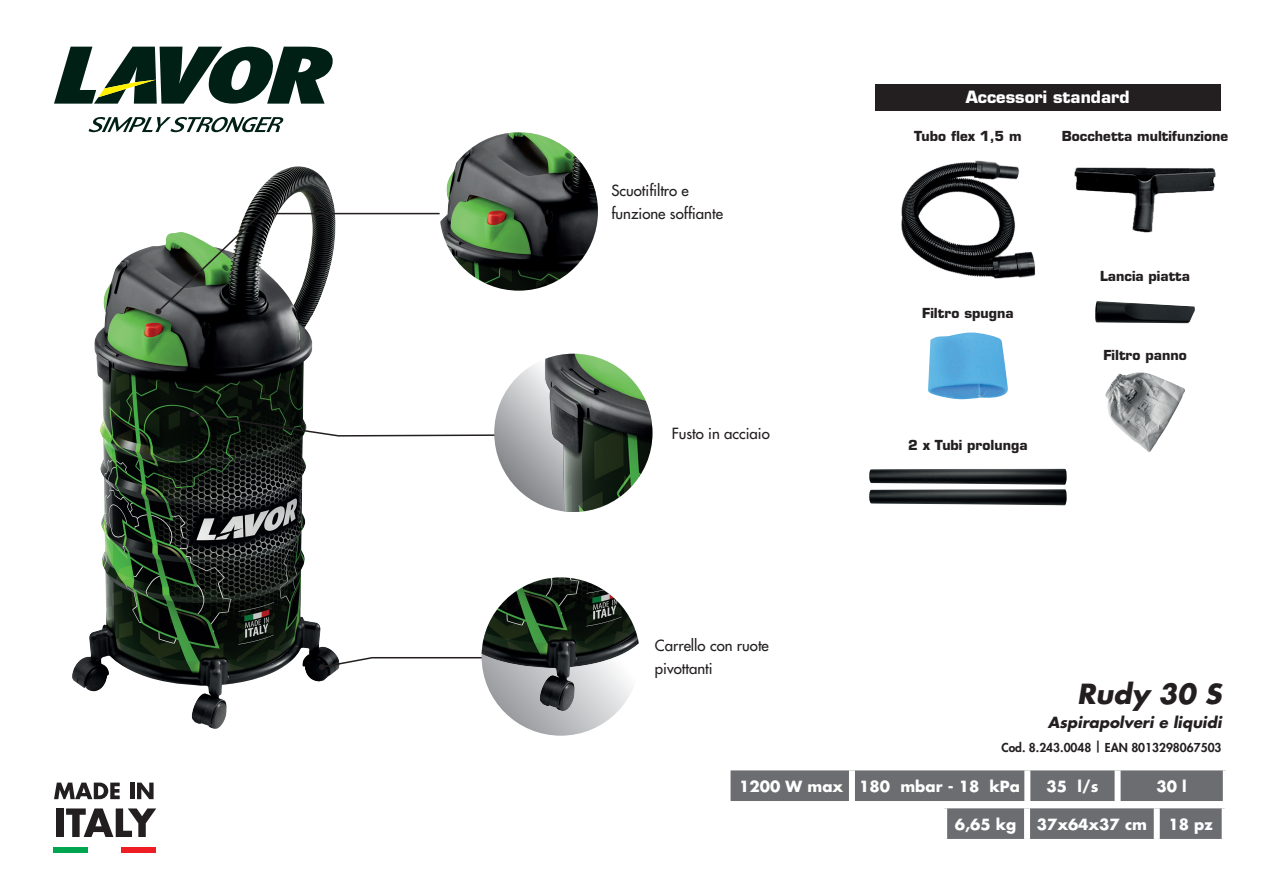
<style>
.page{position:relative;width:1263px;height:893px;background:#fff}
.page>*{position:absolute;margin:0;border:0;box-sizing:border-box;transform-origin:0 0}
.t1{font:italic 700 27px "Futura Std";color:#231f20}
.t2{font:700 16.5px "Eurostile LT Std";color:#fff}
.t3{font:500 15px/22.5px "Futura Std";color:#231f20}
.t4{font:700 15px "Futura Std";color:#fff}
.t5{font:italic 700 15px "Futura Std";color:#231f20}
.t6{font:700 13.5px "Eurostile LT Std";color:#231f20}
.t7{font:800 12px "Futura Std";color:#231f20}
</style>
<div class="page">
<div style="left:730px;top:770px;width:493px;height:31px;background:#6c6d70"></div>
<div style="left:849px;top:770px;width:6px;height:31px;background:#fff"></div>
<div style="left:1024px;top:770px;width:6px;height:31px;background:#fff"></div>
<div style="left:1114px;top:770px;width:6px;height:31px;background:#fff"></div>
<div style="left:56px;top:808px;width:7px;height:29px;background:#231f20"></div>
<svg style="left:66px;top:808px;width:90px;height:29px"></svg>
<svg style="left:54px;top:783px;width:66px;height:16px"></svg>
<hr style="left:130px;top:783px;width:4px;height:16px;background:#231f20">
<svg style="left:137px;top:783px;width:17px;height:16px"></svg>
<div style="left:122px;top:847px;width:34px;height:6px;background:#ee1d23"></div>
<div style="left:54px;top:847px;width:34px;height:6px;background:#00a54f"></div>
<div style="left:875px;top:84px;width:345px;height:27px;background:#231f20"></div>
<img style="left:869px;top:469px;width:198px;height:16px">
<img style="left:869px;top:489px;width:198px;height:16px">
<img style="left:1074px;top:167px;width:142px;height:66px">
<img style="left:928px;top:333px;width:80px;height:66px">
<img style="left:1105px;top:372px;width:80px;height:80px">
<svg style="left:89px;top:117px;width:195px;height:15px"></svg>
<svg style="left:54px;top:47px;width:279px;height:57px"></svg>
<img style="left:901px;top:160px;width:135px;height:119px">
<img style="left:1095px;top:301px;width:100px;height:22px">
<img style="left:72px;top:166px;width:226px;height:522px">
<svg style="left:155px;top:212px;width:285px;height:102px"></svg>
<svg style="left:319px;top:656px;width:163px;height:14px"></svg>
<svg style="left:190px;top:411px;width:307px;height:26px"></svg>
<img style="left:440px;top:132px;width:158px;height:159px">
<svg style="left:482px;top:577px;width:158px;height:159px;background:#b8b9bc"></svg>
<img style="left:482px;top:577px;width:157px;height:134px">
<svg style="left:494px;top:354px;width:158px;height:158px;background:#b1b2b5"></svg>
<img style="left:545px;top:354px;width:107px;height:158px">
<div style="left:947px;top:808px;width:275px;height:31px;background:#6c6d70"></div>
<div style="left:1024px;top:808px;width:6px;height:31px;background:#fff"></div>
<div style="left:1154px;top:808px;width:6px;height:31px;background:#fff"></div>
<p class="t2" style="left:966px;top:87px;width:165px">Accessori standard</p>
<p class="t3" style="left:611px;top:179px;width:113px">Scuotifiltro e funzione soffiante</p>
<p class="t3" style="left:672px;top:422px;width:100px">Fusto in acciaio</p>
<p class="t3" style="left:655px;top:635px;width:116px">Carrello con ruote pivottanti</p>
<p class="t6" style="left:914px;top:127px;width:109px">Tubo flex 1,5 m</p>
<p class="t6" style="left:1062px;top:127px;width:168px">Bocchetta multifunzione</p>
<p class="t6" style="left:922px;top:304px;width:93px">Filtro spugna</p>
<p class="t6" style="left:908px;top:437px;width:121px">2 x Tubi prolunga</p>
<p class="t6" style="left:1100px;top:267px;width:91px">Lancia piatta</p>
<p class="t6" style="left:1103px;top:347px;width:85px">Filtro panno</p>
<h1 class="t1" style="left:1077px;top:675px;width:146px">Rudy 30 S</h1>
<p class="t5" style="left:1048px;top:712px;width:175px">Aspirapolveri e liquidi</p>
<p class="t7" style="left:1001px;top:739px;width:222px">Cod. 8.243.0048 | EAN 8013298067503</p>
<p class="t4" style="left:739px;top:776px;width:282px">1200 W max 180 mbar - 18 kPa</p>
<p class="t4" style="left:1046px;top:776px;width:53px">35 l/s</p>
<p class="t4" style="left:1156px;top:776px;width:32px">30 l</p>
<p class="t4" style="left:955px;top:814px;width:63px">6,65 kg</p>
<p class="t4" style="left:1037px;top:814px;width:112px">37x64x37 cm</p>
<p class="t4" style="left:1168px;top:814px;width:46px">18 pz</p>
</div>
